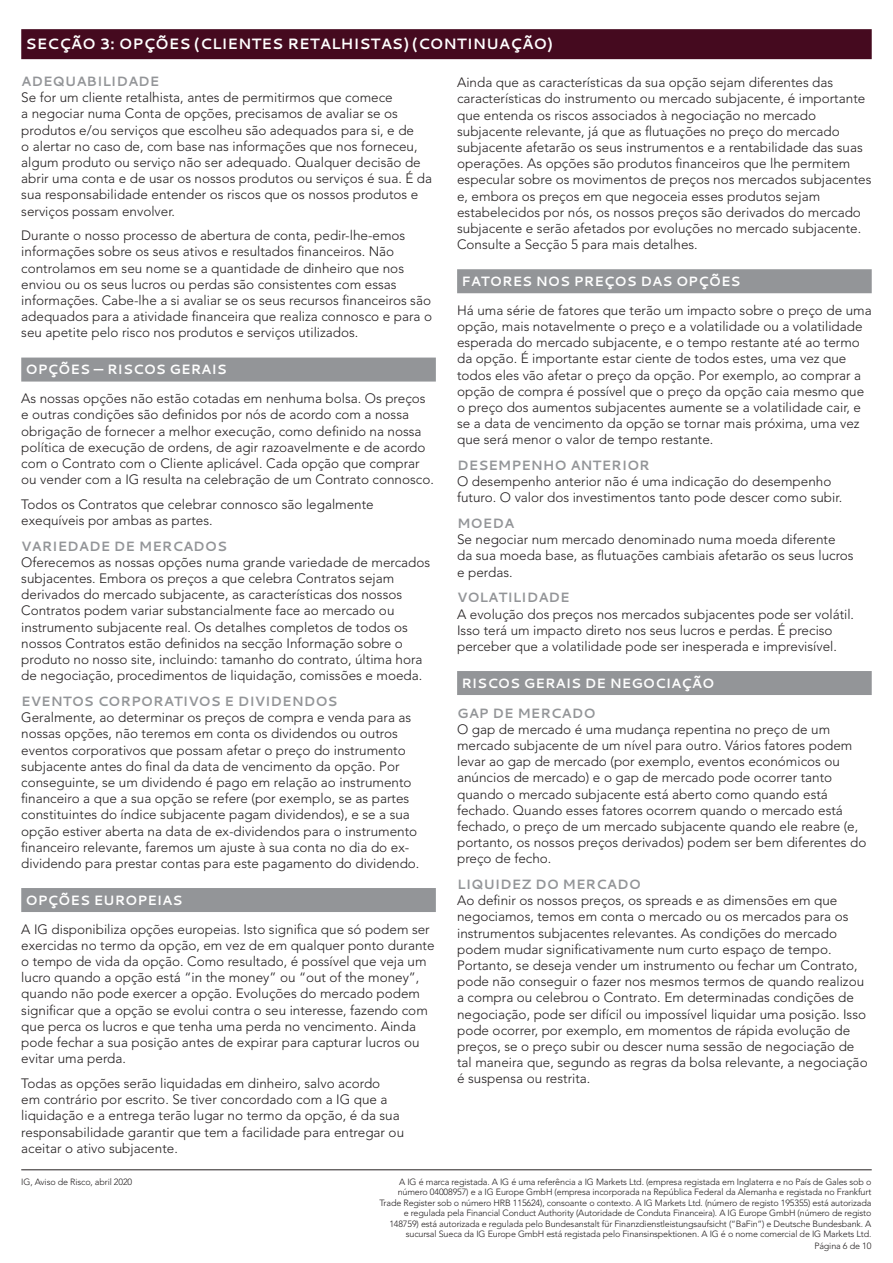
<style>
.page{position:relative;width:893px;height:1263px;background:#fff}
.page>*{position:absolute;margin:0;border:0;box-sizing:border-box;transform-origin:0 0}
.section_title__1_lin{font:700 15px "Cantarell";color:#fff}
.body_copy_span{font:300 13.5px/16.2px "Avenir LT Std";color:#231f20}
.sub_title__level_2{font:700 13.5px "Cantarell";color:#939598}
.sub_title__level_1{font:700 13.5px "Cantarell";color:#fff}
.t1{font:300 9px/10.5px "Avenir LT Std";letter-spacing:-.015em;color:#231f20;text-align:right}
</style>
<div class="page">
<hr style="left:21px;top:1169px;width:851px;height:1px;background:#231f20">
<div style="left:21px;top:29px;width:851px;height:30px;background:#450a1f"></div>
<div style="left:21px;top:358px;width:415px;height:24px;background:#939598"></div>
<div style="left:21px;top:888px;width:415px;height:24px;background:#939598"></div>
<div style="left:457px;top:269px;width:415px;height:24px;background:#939598"></div>
<div style="left:457px;top:671px;width:415px;height:24px;background:#939598"></div>
<p class="section_title__1_lin" style="left:26px;top:34px;width:528px">SECÇÃO 3: OPÇÕES (CLIENTES RETALHISTAS) (CONTINUAÇÃO)</p>
<p class="sub_title__level_2" style="left:21px;top:72px;width:140px">ADEQUABILIDADE</p>
<p class="body_copy_span" style="left:21px;top:89px;width:412px">Se for um cliente retalhista, antes de permitirmos que comece<br>a negociar numa Conta de opções, precisamos de avaliar se os produtos e/ou serviços que escolheu são adequados para si, e de<br>o alertar no caso de, com base nas informações que nos forneceu, algum produto ou serviço não ser adequado. Qualquer decisão de abrir uma conta e de usar os nossos produtos ou serviços é sua. É da sua responsabilidade entender os riscos que os nossos produtos e serviços possam envolver.</p>
<p class="body_copy_span" style="left:21px;top:228px;width:412px">Durante o nosso processo de abertura de conta, pedir-lhe-emos informações sobre os seus ativos e resultados financeiros. Não controlamos em seu nome se a quantidade de dinheiro que nos enviou ou os seus lucros ou perdas são consistentes com essas informações. Cabe-lhe a si avaliar se os seus recursos financeiros são adequados para a atividade financeira que realiza connosco e para o seu apetite pelo risco nos produtos e serviços utilizados.</p>
<p class="sub_title__level_1" style="left:26px;top:360px;width:203px">OPÇÕES — RISCOS GERAIS</p>
<p class="body_copy_span" style="left:21px;top:390px;width:414px">As nossas opções não estão cotadas em nenhuma bolsa. Os preços e outras condições são definidos por nós de acordo com a nossa obrigação de fornecer a melhor execução, como definido na nossa política de execução de ordens, de agir razoavelmente e de acordo com o Contrato com o Cliente aplicável. Cada opção que comprar ou vender com a IG resulta na celebração de um Contrato connosco.</p>
<p class="body_copy_span" style="left:21px;top:496px;width:354px">Todos os Contratos que celebrar connosco são legalmente exequíveis por ambas as partes.</p>
<p class="sub_title__level_2" style="left:21px;top:536px;width:207px">VARIEDADE DE MERCADOS</p>
<p class="body_copy_span" style="left:21px;top:554px;width:411px">Oferecemos as nossas opções numa grande variedade de mercados subjacentes. Embora os preços a que celebra Contratos sejam derivados do mercado subjacente, as características dos nossos Contratos podem variar substancialmente face ao mercado ou instrumento subjacente real. Os detalhes completos de todos os nossos Contratos estão definidos na secção Informação sobre o produto no nosso site, incluindo: tamanho do contrato, última hora de negociação, procedimentos de liquidação, comissões e moeda.</p>
<p class="sub_title__level_2" style="left:21px;top:692px;width:318px">EVENTOS CORPORATIVOS E DIVIDENDOS</p>
<p class="body_copy_span" style="left:21px;top:709px;width:400px">Geralmente, ao determinar os preços de compra e venda para as nossas opções, não teremos em conta os dividendos ou outros eventos corporativos que possam afetar o preço do instrumento subjacente antes do final da data de vencimento da opção. Por conseguinte, se um dividendo é pago em relação ao instrumento financeiro a que a sua opção se refere (por exemplo, se as partes constituintes do índice subjacente pagam dividendos), e se a sua opção estiver aberta na data de ex-dividendos para o instrumento financeiro relevante, faremos um ajuste à sua conta no dia do ex&shy;dividendo para prestar contas para este pagamento do dividendo.</p>
<p class="sub_title__level_1" style="left:26px;top:890px;width:159px">OPÇÕES EUROPEIAS</p>
<p class="body_copy_span" style="left:21px;top:921px;width:415px">A IG disponibiliza opções europeias. Isto significa que só podem ser exercidas no termo da opção, em vez de em qualquer ponto durante o tempo de vida da opção. Como resultado, é possível que veja um lucro quando a opção está “in the money” ou “out of the money”, quando não pode exercer a opção. Evoluções do mercado podem significar que a opção se evolui contra o seu interesse, fazendo com que perca os lucros e que tenha uma perda no vencimento. Ainda pode fechar a sua posição antes de expirar para capturar lucros ou evitar uma perda.</p>
<p class="body_copy_span" style="left:21px;top:1075px;width:384px">Todas as opções serão liquidadas em dinheiro, salvo acordo<br>em contrário por escrito. Se tiver concordado com a IG que a liquidação e a entrega terão lugar no termo da opção, é da sua responsabilidade garantir que tem a facilidade para entregar ou aceitar o ativo subjacente.</p>
<p class="body_copy_span" style="left:457px;top:74px;width:416px">Ainda que as características da sua opção sejam diferentes das características do instrumento ou mercado subjacente, é importante que entenda os riscos associados à negociação no mercado subjacente relevante, já que as flutuações no preço do mercado subjacente afetarão os seus instrumentos e a rentabilidade das suas operações. As opções são produtos financeiros que lhe permitem especular sobre os movimentos de preços nos mercados subjacentes e, embora os preços em que negoceia esses produtos sejam estabelecidos por nós, os nossos preços são derivados do mercado subjacente e serão afetados por evoluções no mercado subjacente.<br>Consulte a Secção 5 para mais detalhes.</p>
<p class="sub_title__level_1" style="left:461px;top:272px;width:281px">FATORES NOS PREÇOS DAS OPÇÕES</p>
<p class="body_copy_span" style="left:457px;top:302px;width:416px">Há uma série de fatores que terão um impacto sobre o preço de uma opção, mais notavelmente o preço e a volatilidade ou a volatilidade esperada do mercado subjacente, e o tempo restante até ao termo da opção. É importante estar ciente de todos estes, uma vez que todos eles vão afetar o preço da opção. Por exemplo, ao comprar a opção de compra é possível que o preço da opção caia mesmo que o preço dos aumentos subjacentes aumente se a volatilidade cair, e se a data de vencimento da opção se tornar mais próxima, uma vez que será menor o valor de tempo restante.</p>
<p class="sub_title__level_2" style="left:457px;top:456px;width:194px">DESEMPENHO ANTERIOR</p>
<p class="body_copy_span" style="left:457px;top:473px;width:387px">O desempenho anterior não é uma indicação do desempenho futuro. O valor dos investimentos tanto pode descer como subir.</p>
<p class="sub_title__level_2" style="left:457px;top:514px;width:59px">MOEDA</p>
<p class="body_copy_span" style="left:457px;top:532px;width:398px">Se negociar num mercado denominado numa moeda diferente da sua moeda base, as flutuações cambiais afetarão os seus lucros e perdas.</p>
<p class="sub_title__level_2" style="left:457px;top:588px;width:114px">VOLATILIDADE</p>
<p class="body_copy_span" style="left:457px;top:606px;width:399px">A evolução dos preços nos mercados subjacentes pode ser volátil.<br>Isso terá um impacto direto nos seus lucros e perdas. É preciso perceber que a volatilidade pode ser inesperada e imprevisível.</p>
<p class="sub_title__level_1" style="left:461px;top:673px;width:254px">RISCOS GERAIS DE NEGOCIAÇÃO</p>
<p class="sub_title__level_2" style="left:457px;top:703px;width:140px">GAP DE MERCADO</p>
<p class="body_copy_span" style="left:457px;top:721px;width:411px">O gap de mercado é uma mudança repentina no preço de um mercado subjacente de um nível para outro. Vários fatores podem levar ao gap de mercado (por exemplo, eventos económicos ou anúncios de mercado) e o gap de mercado pode ocorrer tanto quando o mercado subjacente está aberto como quando está fechado. Quando esses fatores ocorrem quando o mercado está fechado, o preço de um mercado subjacente quando ele reabre (e, portanto, os nossos preços derivados) podem ser bem diferentes do preço de fecho.</p>
<p class="sub_title__level_2" style="left:457px;top:875px;width:185px">LIQUIDEZ DO MERCADO</p>
<p class="body_copy_span" style="left:457px;top:892px;width:412px">Ao definir os nossos preços, os spreads e as dimensões em que negociamos, temos em conta o mercado ou os mercados para os instrumentos subjacentes relevantes. As condições do mercado podem mudar significativamente num curto espaço de tempo.<br>Portanto, se deseja vender um instrumento ou fechar um Contrato, pode não conseguir o fazer nos mesmos termos de quando realizou a compra ou celebrou o Contrato. Em determinadas condições de negociação, pode ser difícil ou impossível liquidar uma posição. Isso pode ocorrer, por exemplo, em momentos de rápida evolução de preços, se o preço subir ou descer numa sessão de negociação de tal maneira que, segundo as regras da bolsa relevante, a negociação é suspensa ou restrita.</p>
<p class="t1" style="left:21px;top:1176px;width:113px">IG, Aviso de Risco, abril 2020</p>
<p class="t1" style="left:379px;top:1176px;width:493px">A IG é marca registada. A IG é uma referência a IG Markets Ltd. (empresa registada em Inglaterra e no País de Gales sob o número 04008957) e a IG Europe GmbH (empresa incorporada na República Federal da Alemanha e registada no Frankfurt Trade Register sob o número HRB 115624), consoante o contexto. A IG Markets Ltd. (número de registo 195355) está autorizada e regulada pela Financial Conduct Authority (Autoridade de Conduta Financeira). A IG Europe GmbH (número de registo 148759) está autorizada e regulada pelo Bundesanstalt für Finanzdienstleistungsaufsicht (“BaFin”) e Deutsche Bundesbank. A sucursal Sueca da IG Europe GmbH está registada pelo Finansinspektionen. A IG é o nome comercial de IG Markets Ltd.</p>
<p class="t1" style="left:814px;top:1240px;width:58px">Página 6 de 10</p>
</div>
